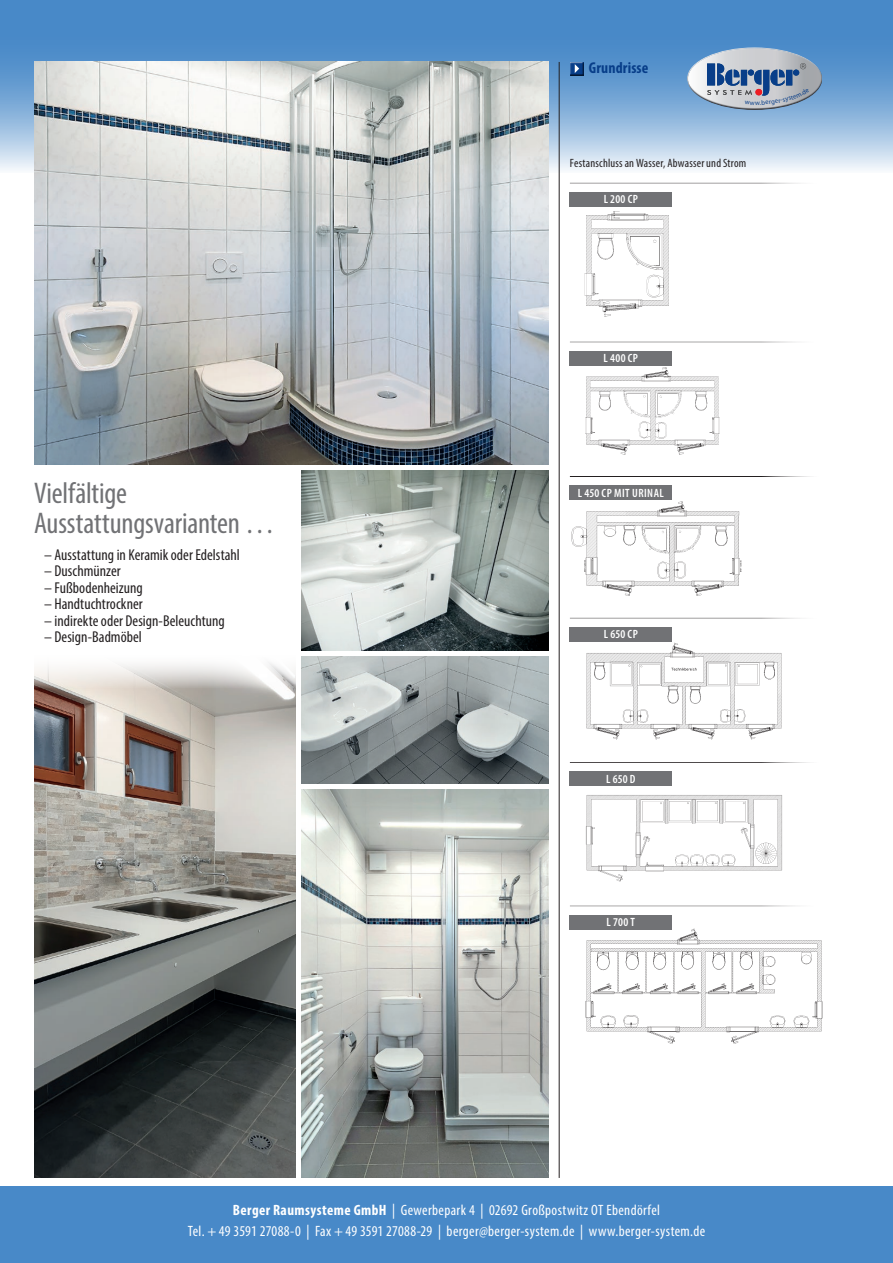
<style>
.page{position:relative;width:893px;height:1263px;background:#fff}
.page>*{position:absolute;margin:0;border:0;box-sizing:border-box;transform-origin:0 0}
.t1{font:condensed 30px/30px "Myriad Pro";letter-spacing:-.005em;color:#717275}
.t2{font:condensed 15.75px "Myriad Pro";color:#231f20}
.t3{font:700 condensed 15.75px "Myriad Pro";letter-spacing:.005em;color:#083e89}
.t4{font:condensed 15px/21px "Myriad Pro";letter-spacing:.025em;color:#fff;text-align:center}
.t5{font:600 condensed 12px "Myriad Pro";letter-spacing:.035em;color:#fff}
.t6{font:condensed 12px "Myriad Pro";letter-spacing:.015em;color:#231f20}
.s1{font-weight:700}
</style>
<div class="page">
<div style="left:0;top:0;width:893px;height:30px;background:#4889c8"></div>
<svg style="left:0;top:30px;width:893px;height:143px;background:#7caad7"></svg>
<div style="left:0;top:1186px;width:893px;height:77px;background:#4889c8"></div>
<div style="left:688px;top:66px;width:134px;height:44px;background:#231f20;opacity:.75"></div>
<img style="left:302px;top:656px;width:247px;height:127px">
<img style="left:302px;top:470px;width:247px;height:180px">
<div style="left:569px;top:61px;width:17px;height:16px;background:#231f20;opacity:.75"></div>
<svg style="left:575px;top:64px;width:4px;height:9px"></svg>
<img style="left:580px;top:928px;width:243px;height:116px">
<div style="left:570px;top:914px;width:102px;height:15px;background:#717275"></div>
<hr style="left:570px;top:905px;width:255px;height:1px;background:#231f20">
<img style="left:585px;top:367px;width:135px;height:88px">
<div style="left:570px;top:351px;width:102px;height:14px;background:#717275"></div>
<hr style="left:570px;top:342px;width:255px;height:1px;background:#231f20">
<img style="left:586px;top:642px;width:196px;height:98px">
<div style="left:570px;top:627px;width:102px;height:15px;background:#717275"></div>
<hr style="left:570px;top:618px;width:255px;height:1px;background:#231f20">
<img style="left:571px;top:502px;width:171px;height:94px">
<div style="left:570px;top:485px;width:102px;height:15px;background:#717275"></div>
<hr style="left:570px;top:476px;width:255px;height:1px;background:#231f20">
<hr style="left:559px;top:62px;width:1px;height:1116px;background:#231f20">
<img style="left:34px;top:62px;width:515px;height:402px">
<img style="left:302px;top:789px;width:247px;height:389px">
<img style="left:34px;top:662px;width:262px;height:516px">
<img style="left:584px;top:212px;width:85px;height:105px">
<div style="left:570px;top:192px;width:102px;height:15px;background:#717275"></div>
<hr style="left:570px;top:183px;width:255px;height:1px;background:#231f20">
<img style="left:585px;top:795px;width:197px;height:87px">
<div style="left:570px;top:771px;width:102px;height:15px;background:#717275"></div>
<hr style="left:570px;top:762px;width:255px;height:1px;background:#231f20">
<svg style="left:688px;top:48px;width:134px;height:61px;background:#97aac0"></svg>
<p class="t3" style="left:589px;top:58px;width:61px">Grundrisse</p>
<p class="t6" style="left:570px;top:156px;width:178px">Festanschluss an Wasser, Abwasser und Strom</p>
<p class="t5" style="left:604px;top:192px;width:36px">L 200 CP</p>
<h1 class="t1" style="left:34px;top:478px;width:242px">Vielfältige<br>Ausstattungsvarianten …</h1>
<p class="t2" style="left:44px;top:545px;width:197px">– Ausstattung in Keramik oder Edelstahl</p>
<p class="t2" style="left:44px;top:562px;width:78px">– Duschmünzer</p>
<p class="t2" style="left:44px;top:578px;width:100px">– Fußbodenheizung</p>
<p class="t2" style="left:44px;top:595px;width:100px">– Handtuchtrockner</p>
<p class="t2" style="left:44px;top:611px;width:182px">– indirekte oder Design-Beleuchtung</p>
<p class="t2" style="left:44px;top:628px;width:99px">– Design-Badmöbel</p>
<p class="t5" style="left:604px;top:351px;width:36px">L 400 CP</p>
<p class="t5" style="left:578px;top:485px;width:87px">L 450 CP MIT URINAL</p>
<p class="t5" style="left:604px;top:627px;width:36px">L 650 CP</p>
<p class="t5" style="left:606px;top:771px;width:31px">L 650 D</p>
<p class="t5" style="left:607px;top:915px;width:30px">L 700 T</p>
<p class="t4" style="left:188px;top:1199px;width:519px"><span class="s1">Berger Raumsysteme GmbH</span> | Gewerbepark 4 | 02692 Großpostwitz OT Ebendörfel<br>Tel. + 49 3591 27088-0 | Fax + 49 3591 27088-29 | berger@berger-system.de | www.berger-system.de</p>
</div>
